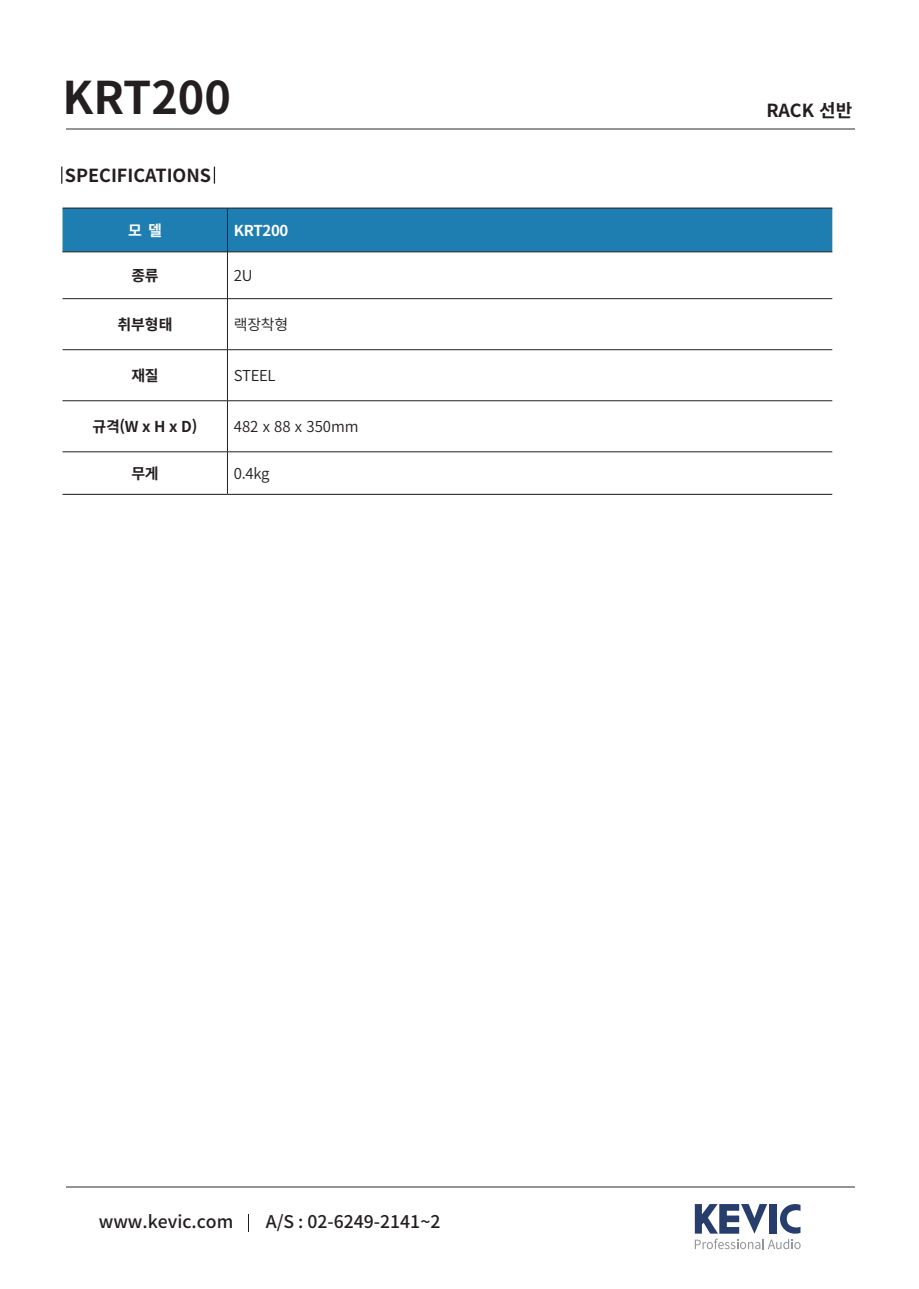
<style>
.page{position:relative;width:919px;height:1289px;background:#fff}
.page>*{position:absolute;margin:0;border:0;box-sizing:border-box;transform-origin:0 0}
.t1{font:700 45px "Noto Sans CJ Kkr";color:#231f20}
.t2{font:700 18px "Noto Sans CJ Kkr";color:#231f20}
.t3{font:500 17.4px "Noto Sans CJ Kkr";color:#231f20}
.t4{font:700 15px "Noto Sans CJ Kkr";letter-spacing:-.02em;color:#231f20}
.t5{font:600 15px "Noto Sans CJ Kkr";letter-spacing:-.02em;color:#231f20}
.t6{font:600 15px "Noto Sans CJ Kkr";color:#231f20}
.t7{font:700 15px "Noto Sans CJ Kkr";letter-spacing:-.02em;color:#fff}
</style>
<div class="page">
<svg style="left:694px;top:1204px;width:106px;height:45px"></svg>
<svg style="left:248px;top:1214px;width:1px;height:17px"></svg>
<hr style="left:66px;top:128px;width:788px;height:2px;background:#939598">
<hr style="left:66px;top:1186px;width:788px;height:2px;background:#939598">
<div style="left:62px;top:209px;width:770px;height:42px;background:#1e7db1"></div>
<hr style="left:227px;top:209px;width:1px;height:43px;background:#231f20">
<hr style="left:62px;top:251px;width:165px;height:1px;background:#231f20">
<hr style="left:227px;top:251px;width:605px;height:1px;background:#231f20">
<hr style="left:227px;top:252px;width:1px;height:46px;background:#231f20">
<hr style="left:62px;top:298px;width:165px;height:1px;background:#231f20">
<hr style="left:227px;top:298px;width:605px;height:1px;background:#231f20">
<hr style="left:227px;top:299px;width:1px;height:50px;background:#231f20">
<hr style="left:62px;top:349px;width:165px;height:1px;background:#231f20">
<hr style="left:227px;top:349px;width:605px;height:1px;background:#231f20">
<hr style="left:227px;top:350px;width:1px;height:50px;background:#231f20">
<hr style="left:62px;top:400px;width:165px;height:1px;background:#231f20">
<hr style="left:227px;top:400px;width:605px;height:1px;background:#231f20">
<hr style="left:227px;top:401px;width:1px;height:50px;background:#231f20">
<hr style="left:62px;top:451px;width:165px;height:1px;background:#231f20">
<hr style="left:227px;top:451px;width:605px;height:1px;background:#231f20">
<hr style="left:227px;top:452px;width:1px;height:42px;background:#231f20">
<hr style="left:62px;top:207px;width:165px;height:2px;background:#231f20">
<hr style="left:227px;top:207px;width:605px;height:2px;background:#231f20">
<hr style="left:62px;top:494px;width:165px;height:1px;background:#231f20">
<hr style="left:227px;top:494px;width:605px;height:1px;background:#231f20">
<svg style="left:61px;top:167px;width:1px;height:17px"></svg>
<svg style="left:214px;top:167px;width:1px;height:17px"></svg>
<h1 class="t1" style="left:62px;top:72px;width:170px">KRT200</h1>
<p class="t2" style="left:65px;top:165px;width:148px">SPECIFICATIONS</p>
<p class="t7" style="left:128px;top:222px;width:35px">모 델</p>
<p class="t7" style="left:234px;top:222px;width:56px">KRT200</p>
<p class="t4" style="left:131px;top:267px;width:29px">종류</p>
<p class="t5" style="left:234px;top:267px;width:20px">2U</p>
<p class="t4" style="left:117px;top:316px;width:57px">취부형태</p>
<p class="t5" style="left:234px;top:316px;width:56px">랙장착형</p>
<p class="t4" style="left:131px;top:367px;width:29px">재질</p>
<p class="t5" style="left:234px;top:367px;width:43px">STEEL</p>
<p class="t4" style="left:93px;top:418px;width:106px">규격(W x H x D)</p>
<p class="t6" style="left:234px;top:418px;width:126px">482 x 88 x 350mm</p>
<p class="t4" style="left:131px;top:465px;width:29px">무게</p>
<p class="t5" style="left:234px;top:465px;width:37px">0.4kg</p>
<p class="t3" style="left:99px;top:1211px;width:136px">www.kevic.com</p>
<p class="t3" style="left:266px;top:1211px;width:176px">A/S : 02-6249-2141~2</p>
<p class="t2" style="left:766px;top:100px;width:87px">RACK 선반</p>
</div>
